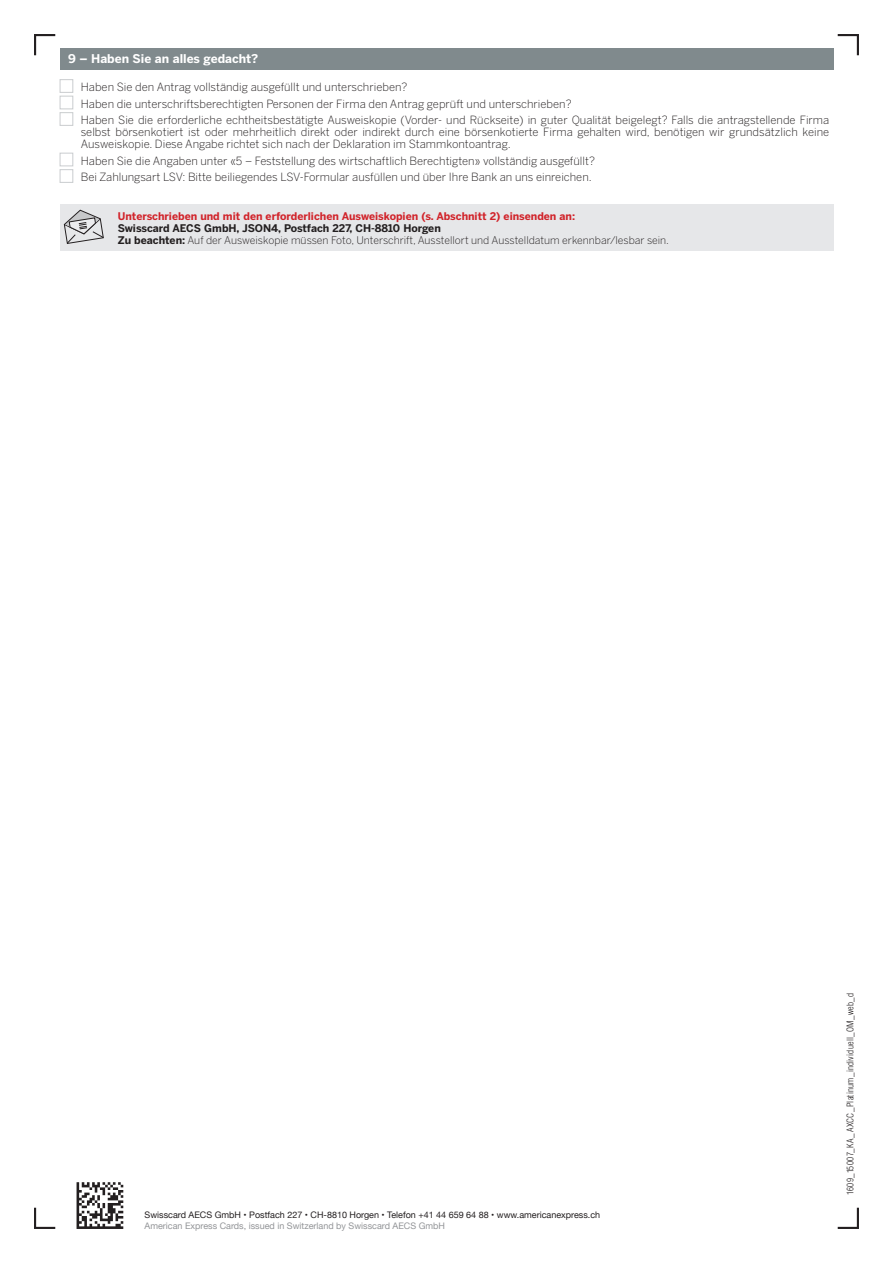
<style>
.page{position:relative;width:893px;height:1263px;background:#fff}
.page>*{position:absolute;margin:0;border:0;box-sizing:border-box;transform-origin:0 0}
.t1{font:700 12px "Benton Sans";color:#fff}
.t2{font:300 11.25px/16.5px "Benton Sans";color:#231f20}
.t3{font:300 10.5px/12px "Benton Sans";color:#231f20}
.t4{font:700 10.5px "Benton Sans";color:#d1232a}
.t5{font:9px "Helvetica Neue";color:#231f20}
.t6{font:9px "Helvetica Neue";color:#939598}
.t7{font:300 condensed 9px "Helvetica";letter-spacing:.025em;color:#231f20}
.s1{font-weight:700}
</style>
<div class="page">
<svg style="left:34px;top:34px;width:22px;height:22px"></svg>
<svg style="left:837px;top:1207px;width:22px;height:22px"></svg>
<svg style="left:34px;top:1207px;width:22px;height:22px"></svg>
<svg style="left:837px;top:34px;width:22px;height:22px"></svg>
<div style="left:60px;top:48px;width:773px;height:21px;background:#808a8d"></div>
<div style="left:60px;top:79px;width:13px;height:14px;background:#fff;border:1px solid #cccfd1"></div>
<div style="left:60px;top:96px;width:13px;height:13px;background:#fff;border:1px solid #cccfd1"></div>
<div style="left:60px;top:112px;width:13px;height:14px;background:#fff;border:1px solid #cccfd1"></div>
<div style="left:60px;top:153px;width:13px;height:13px;background:#fff;border:1px solid #cccfd1"></div>
<div style="left:60px;top:169px;width:13px;height:14px;background:#fff;border:1px solid #cccfd1"></div>
<div style="left:60px;top:204px;width:773px;height:47px;background:#e6e7e9"></div>
<svg style="left:63px;top:209px;width:41px;height:35px"></svg>
<svg style="left:77px;top:1182px;width:46px;height:47px"></svg>
<p class="t1" style="left:68px;top:52px;width:192px">9 – Haben Sie an alles gedacht?</p>
<p class="t2" style="left:81px;top:79px;width:750px">Haben Sie den Antrag vollständig ausgefüllt und unterschrieben?<br>Haben die unterschriftsberechtigten Personen der Firma den Antrag geprüft und unterschrieben?<br>Haben Sie die erforderliche echtheitsbestätigte Ausweiskopie (Vorder- und Rückseite) in guter Qualität beigelegt? Falls die antragstellende Firma</p>
<p class="t2" style="left:81px;top:126px;width:750px;line-height:12px">selbst börsenkotiert ist oder mehrheitlich direkt oder indirekt durch eine börsenkotierte Firma gehalten wird, benötigen wir grundsätzlich keine<br>Ausweiskopie. Diese Angabe richtet sich nach der Deklaration im Stammkontoantrag.</p>
<p class="t2" style="left:81px;top:152px;width:516px">Haben Sie die Angaben unter «5 – Feststellung des wirtschaftlich Berechtigten» vollständig ausgefüllt?<br>Bei Zahlungsart LSV: Bitte beiliegendes LSV-Formular ausfüllen und über Ihre Bank an uns einreichen.</p>
<p class="t4" style="left:118px;top:210px;width:459px">Unterschrieben und mit den erforderlichen Ausweiskopien (s. Abschnitt 2) einsenden an:</p>
<p class="t3" style="left:118px;top:222px;width:553px"><span class="s1">Swisscard AECS GmbH, JSON4, Postfach 227, CH-8810 Horgen<br>Zu beachten:</span> Auf der Ausweiskopie müssen Foto, Unterschrift, Ausstellort und Ausstelldatum erkennbar/lesbar sein.</p>
<p class="t5" style="left:145px;top:1208px;width:457px">Swisscard AECS GmbH • Postfach 227 • CH-8810 Horgen • Telefon +41 44 659 64 88 • www.americanexpress.ch</p>
<p class="t6" style="left:145px;top:1219px;width:302px">American Express Cards, issued in Switzerland by Swisscard AECS GmbH</p>
<p class="t7" style="left:844px;top:1195px;width:203px;rotate:-90deg">1609_15007_KA_AXCC_Platinum_individuell_OM_web_d</p>
</div>
